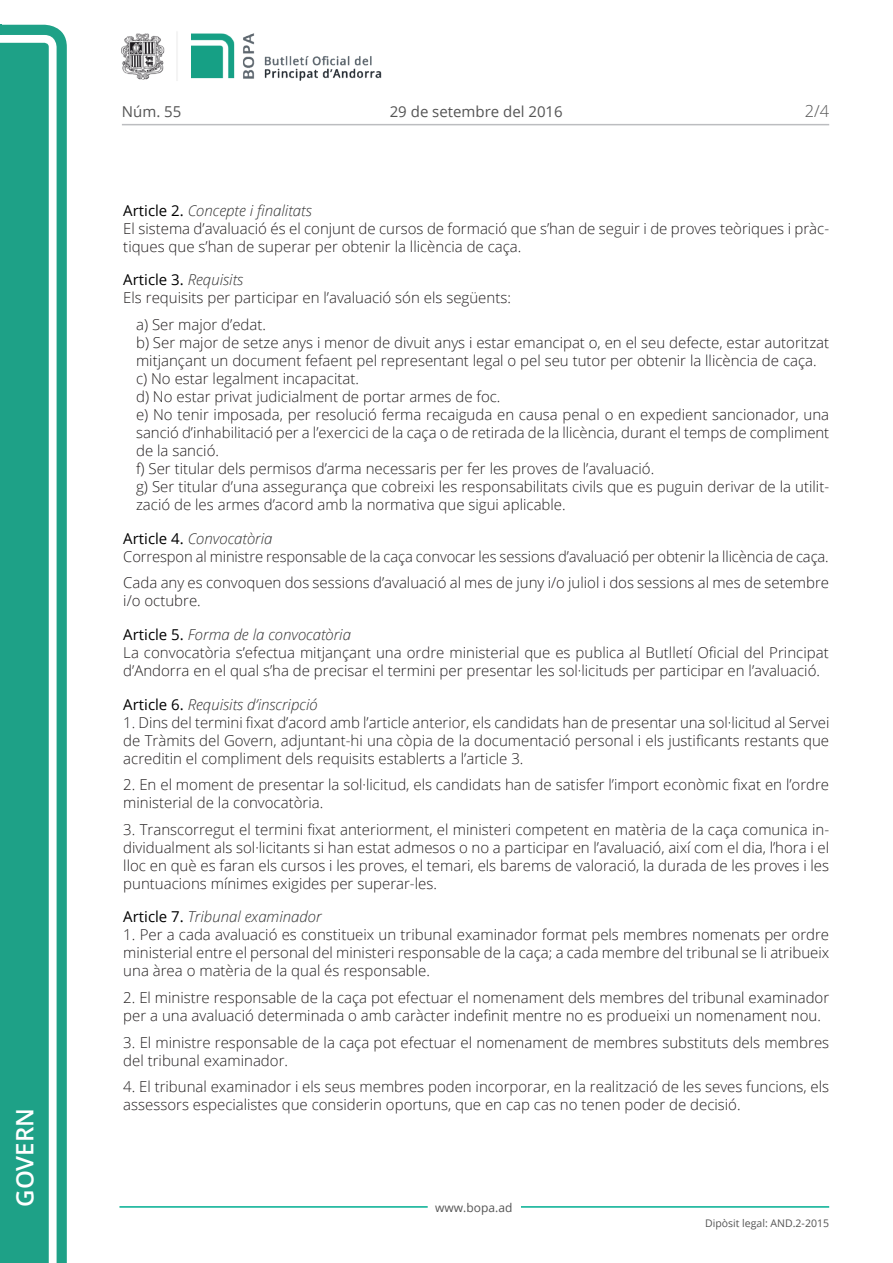
<style>
.page{position:relative;width:893px;height:1263px;background:#fff}
.page>*{position:absolute;margin:0;border:0;box-sizing:border-box;transform-origin:0 0}
.t1{font:600 24px "Open Sans";color:#fff}
.t2{font:300 16.5px "Open Sans";color:#545454}
.Body_text{font:300 15px/18px "Open Sans";color:#231f20}
.Body_text_NOS{font:300 15px/18px "Open Sans";color:#231f20}
.Body_text_i{font:300 15px/18px "Open Sans";color:#231f20}
.Titol_7{font:italic 300 15px "Open Sans";color:#303030}
.t3{font:15px "Open Sans";color:#545454}
.Titol_7-2{font:15px "Open Sans";color:#000}
.t4{font:12px "Open Sans";color:#545454}
.t5{font:10.5px "Open Sans";color:#545454}
.s1{font-weight:400;font-style:normal;color:#000}
.s2{font-weight:300;font-style:italic;color:#303030}
</style>
<div class="page">
<svg style="left:0;top:25px;width:67px;height:1238px;fill:#1ea187"></svg>
<div style="left:0;top:43px;width:49px;height:1220px;background:#1ea187"></div>
<img style="left:122px;top:32px;width:260px;height:49px">
<hr style="left:119px;top:1206px;width:309px;height:2px;background:#00ae91">
<hr style="left:521px;top:1206px;width:308px;height:2px;background:#00ae91">
<hr style="left:122px;top:124px;width:707px;height:1px;background:#bcbdc0">
<h1 class="t1" style="left:8px;top:1207px;width:100px;rotate:-90deg">Govern</h1>
<p class="t3" style="left:122px;top:102px;width:61px">Núm. 55</p>
<p class="t3" style="left:390px;top:102px;width:175px">29 de setembre del 2016</p>
<p class="t2" style="left:805px;top:100px;width:26px">2/4</p>
<p class="Titol_7" style="left:123px;top:200px;width:190px"><span class="s1">Article 2.</span> Concepte i finalitats</p>
<p class="Body_text" style="left:123px;top:219px;width:707px">El sistema d’avaluació és el conjunt de cursos de formació que s’han de seguir i de proves teòriques i pràc&shy;tiques que s’han de superar per obtenir la llicència de caça.</p>
<p class="Titol_7-2" style="left:123px;top:270px;width:122px">Article 3. <span class="s2">Requisits</span></p>
<p class="Body_text" style="left:123px;top:288px;width:389px">Els requisits per participar en l’avaluació són els següents:</p>
<p class="Body_text_NOS" style="left:136px;top:315px;width:131px">a) Ser major d’edat.</p>
<p class="Body_text_NOS" style="left:136px;top:333px;width:695px">b) Ser major de setze anys i menor de divuit anys i estar emancipat o, en el seu defecte, estar autoritzat mitjançant un document fefaent pel representant legal o pel seu tutor per obtenir la llicència de caça.</p>
<p class="Body_text_NOS" style="left:136px;top:369px;width:224px">c) No estar legalment incapacitat.</p>
<p class="Body_text_NOS" style="left:136px;top:387px;width:366px">d) No estar privat judicialment de portar armes de foc.</p>
<p class="Body_text_NOS" style="left:136px;top:405px;width:695px;text-align:justify">e) No tenir imposada, per resolució ferma recaiguda en causa penal o en expedient sancionador, una sanció d’inhabilitació per a l’exercici de la caça o de retirada de la llicència, durant el temps de compliment de la sanció.</p>
<p class="Body_text_NOS" style="left:136px;top:459px;width:520px">f) Ser titular dels permisos d’arma necessaris per fer les proves de l’avaluació.</p>
<p class="Body_text_i" style="left:136px;top:477px;width:695px">g) Ser titular d’una assegurança que cobreixi les responsabilitats civils que es puguin derivar de la utilit&shy;zació de les armes d’acord amb la normativa que sigui aplicable.</p>
<p class="Titol_7" style="left:123px;top:528px;width:151px"><span class="s1">Article 4.</span> Convocatòria</p>
<p class="Body_text" style="left:123px;top:547px;width:707px">Correspon al ministre responsable de la caça convocar les sessions d’avaluació per obtenir la llicència de caça.</p>
<p class="Body_text" style="left:123px;top:573px;width:707px">Cada any es convoquen dos sessions d’avaluació al mes de juny i/o juliol i dos sessions al mes de setembre i/o octubre.</p>
<p class="Titol_7" style="left:123px;top:624px;width:229px"><span class="s1">Article 5.</span> Forma de la convocatòria</p>
<p class="Body_text" style="left:123px;top:643px;width:707px">La convocatòria s’efectua mitjançant una ordre ministerial que es publica al Butlletí Oficial del Principat d’Andorra en el qual s’ha de precisar el termini per presentar les sol·licituds per participar en l’avaluació.</p>
<p class="Titol_7" style="left:123px;top:694px;width:196px"><span class="s1">Article 6.</span> Requisits d’inscripció</p>
<p class="Body_text" style="left:123px;top:713px;width:708px;text-align:justify">1. Dins del termini fixat d’acord amb l’article anterior, els candidats han de presentar una sol·licitud al Servei de Tràmits del Govern, adjuntant-hi una còpia de la documentació personal i els justificants restants que acreditin el compliment dels requisits establerts a l’article 3.</p>
<p class="Body_text" style="left:123px;top:775px;width:707px">2. En el moment de presentar la sol·licitud, els candidats han de satisfer l’import econòmic fixat en l’ordre ministerial de la convocatòria.</p>
<p class="Body_text" style="left:123px;top:820px;width:707px;text-align:justify">3. Transcorregut el termini fixat anteriorment, el ministeri competent en matèria de la caça comunica in&shy;dividualment als sol·licitants si han estat admesos o no a participar en l’avaluació, així com el dia, l’hora i el lloc en què es faran els cursos i les proves, el temari, els barems de valoració, la durada de les proves i les puntuacions mínimes exigides per superar-les.</p>
<p class="Titol_7" style="left:123px;top:907px;width:200px"><span class="s1">Article 7.</span> Tribunal examinador</p>
<p class="Body_text" style="left:123px;top:926px;width:707px;text-align:justify">1. Per a cada avaluació es constitueix un tribunal examinador format pels membres nomenats per ordre ministerial entre el personal del ministeri responsable de la caça; a cada membre del tribunal se li atribueix una àrea o matèria de la qual és responsable.</p>
<p class="Body_text" style="left:123px;top:988px;width:707px">2. El ministre responsable de la caça pot efectuar el nomenament dels membres del tribunal examinador per a una avaluació determinada o amb caràcter indefinit mentre no es produeixi un nomenament nou.</p>
<p class="Body_text" style="left:123px;top:1033px;width:707px">3. El ministre responsable de la caça pot efectuar el nomenament de membres substituts dels membres del tribunal examinador.</p>
<p class="Body_text" style="left:123px;top:1077px;width:707px">4. El tribunal examinador i els seus membres poden incorporar, en la realització de les seves funcions, els assessors especialistes que considerin oportuns, que en cap cas no tenen poder de decisió.</p>
<p class="t4" style="left:435px;top:1199px;width:79px">www.bopa.ad</p>
<p class="t5" style="left:705px;top:1216px;width:125px">Dipòsit legal: AND.2-2015</p>
</div>
